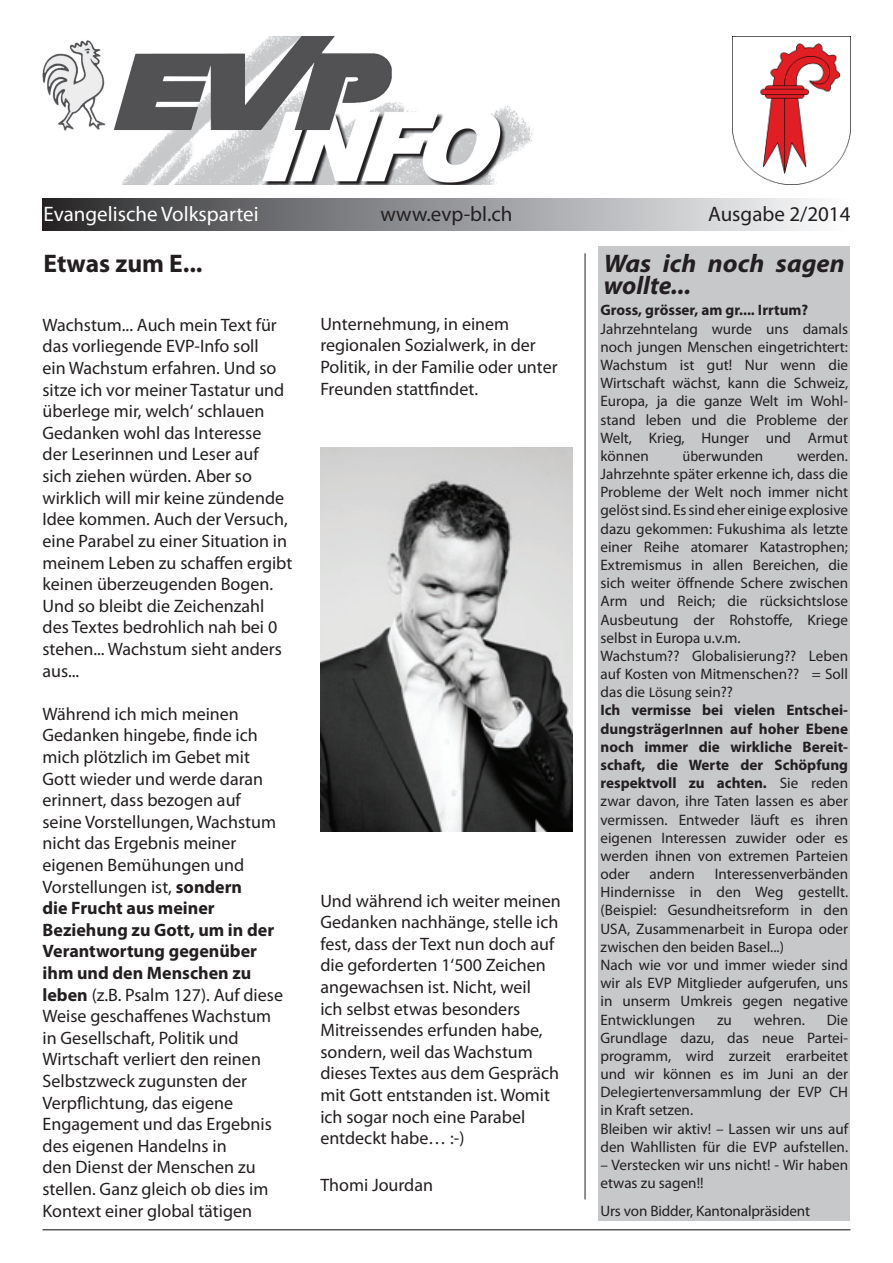
<style>
.page{position:relative;width:893px;height:1263px;background:#fff}
.page>*{position:absolute;margin:0;border:0;box-sizing:border-box;transform-origin:0 0}
.t1{font:italic 700 25.5px/21.6px "Myriad Pro";color:#231f20;scale:1.04 1}
.t2{font:700 25.5px "Myriad Pro";color:#231f20}
.t3{font:21px "Myriad Pro";color:#231f20}
.t4{font:21px "Myriad Pro";color:#fff}
.t5{font:18px/21.6px "Myriad Pro";color:#231f20}
.t6{font:15.15px/18.1px "Myriad Pro";color:#231f20}
.t7{font:700 15.15px "Myriad Pro";color:#231f20}
.t8{font:15.15px "Calibri";color:#231f20}
.s1{font-weight:700}
.s2{font-family:"Calibri"}
.s3{font-family:"Myriad Pro"}
</style>
<div class="page">
<div style="left:599px;top:246px;width:251px;height:974px;background:#c7c8ca"></div>
<hr style="left:43px;top:1229px;width:807px;height:1px;background:#57585a">
<hr style="left:585px;top:253px;width:1px;height:946px;background:#231f20">
<img style="left:43px;top:36px;width:491px;height:148px">
<div style="left:43px;top:198px;width:807px;height:33px;background:linear-gradient(to right,#2c2d2f,#fcfdff)"></div>
<img style="left:733px;top:36px;width:117px;height:148px">
<img style="left:320px;top:447px;width:253px;height:384px">
<h2 class="t4" style="left:44px;top:201px;width:217px">Evangelische Volkspartei</h2>
<h2 class="t3" style="left:381px;top:201px;width:133px">www.evp-bl.ch</h2>
<h2 class="t3" style="left:708px;top:201px;width:144px">Ausgabe 2/2014</h2>
<h1 class="t2" style="left:44px;top:247px;width:161px">Etwas zum E...</h1>
<h1 class="t1" style="left:604px;top:252px;width:233px">Was ich noch sagen wollte...</h1>
<p class="t5" style="left:43px;top:314px;width:251px">Wachstum... Auch mein Text für das vorliegende EVP-Info soll<br>ein Wachstum erfahren. Und so sitze ich vor meiner Tastatur und überlege mir, welch‘ schlauen<br>Gedanken wohl das Interesse<br>der Leserinnen und Leser auf sich ziehen würden. Aber so wirklich will mir keine zündende<br>Idee kommen. Auch der Versuch, eine Parabel zu einer Situation in meinem Leben zu schaffen ergibt keinen überzeugenden Bogen.<br>Und so bleibt die Zeichenzahl des Textes bedrohlich nah bei 0 stehen... Wachstum sieht anders aus...</p>
<p class="t5" style="left:43px;top:703px;width:242px">Während ich mich meinen<br>Gedanken hingebe, finde ich mich plötzlich im Gebet mit<br>Gott wieder und werde daran erinnert, dass bezogen auf seine Vorstellungen, Wachstum nicht das Ergebnis meiner eigenen Bemühungen und<br>Vorstellungen ist, <span class="s1">sondern<br>die Frucht aus meiner<br>Beziehung zu Gott, um in der<br>Verantwortung gegenüber ihm und den Menschen zu leben</span> (z.B. Psalm 127). Auf diese<br>Weise geschaffenes Wachstum in Gesellschaft, Politik und<br>Wirtschaft verliert den reinen<br>Selbstzweck zugunsten der<br>Verpflichtung, das eigene<br>Engagement und das Ergebnis des eigenen Handelns in<br>den Dienst der Menschen zu stellen. Ganz gleich ob dies im<br>Kontext einer global tätigen</p>
<p class="t5" style="left:320px;top:313px;width:239px">Unternehmung, in einem regionalen Sozialwerk, in der<br>Politik, in der Familie oder unter<br>Freunden stattfindet.</p>
<p class="t5" style="left:320px;top:889px;width:242px">Und während ich weiter meinen<br>Gedanken nachhänge, stelle ich fest, dass der Text nun doch auf die geforderten 1‘500 Zeichen angewachsen ist. Nicht, weil<br>ich selbst etwas besonders<br>Mitreissendes erfunden habe, sondern, weil das Wachstum dieses Textes aus dem Gespräch mit Gott entstanden ist. Womit ich sogar noch eine Parabel entdeckt habe… :-)</p>
<p class="t5" style="left:320px;top:1174px;width:114px">Thomi Jourdan</p>
<p class="t7" style="left:600px;top:300px;width:209px">Gross, grösser, am gr.... Irrtum?</p>
<p class="t6" style="left:600px;top:319px;width:249px;text-align:justify">Jahrzehntelang wurde uns damals noch jungen Menschen eingetrichtert:<br>Wachstum ist gut! Nur wenn die Wirtschaft wächst, kann die Schweiz, Europa, ja die ganze Welt im Wohl&shy;stand leben und die Probleme der Welt, Krieg, Hunger und Armut können</p>
<p class="t6" style="left:600px;top:446px;width:249px;text-indent:196px">werden.<br>Jahrzehnte später erkenne ich, dass die<br>Probleme der Welt noch immer nicht gelöst sind. Es sind eher einige explosive dazu gekommen: Fukushima als letzte einer Reihe atomarer Katastrophen;<br>Extremismus in allen Bereichen, die sich weiter öffnende Schere zwischen<br>Arm und Reich; die rücksichtslose<br>Ausbeutung der Rohstoffe, Kriege selbst in Europa u.v.m.<br>Wachstum?? Globalisierung?? Leben auf Kosten von Mitmenschen?? = Soll das die <span class="s2">Lösung</span> sein??<br><span class="s1">Ich vermisse bei vielen Entschei&shy;dungsträgerInnen auf hoher Ebene noch immer die wirkliche Bereit&shy;schaft, die Werte der Schöpfung respektvoll zu achten.</span> Sie reden zwar davon, ihre Taten lassen es aber vermissen. Entweder läuft es ihren eigenen Interessen zuwider oder es werden ihnen von extremen Parteien oder</p>
<p class="t8" style="left:682px;top:446px;width:82px">überw<span class="s3">unden</span></p>
<p class="t6" style="left:600px;top:865px;width:249px;text-indent:114px">Interessenverbänden<br>Hindernisse in den Weg gestellt. (Beispiel: Gesundheitsreform in den<br>USA, Zusammenarbeit in Europa oder zwischen den beiden Basel...)<br>Nach wie vor und immer wieder sind wir als EVP Mitglieder aufgerufen, uns in unserm Umkreis gegen negative<br>Entwicklungen</p>
<p class="t6" style="left:650px;top:865px;width:47px">andern</p>
<p class="t6" style="left:717px;top:1010px;width:16px">zu</p>
<p class="t6" style="left:754px;top:1010px;width:52px">wehren.</p>
<p class="t6" style="left:600px;top:1010px;width:249px;text-indent:226px">Die<br>Grundlage dazu, das neue Partei&shy;programm, wird zurzeit erarbeitet und wir können es im Juni an der<br>Delegiertenversammlung der EVP CH in Kraft setzen.<br>Bleiben wir aktiv! – Lassen wir uns auf den Wahllisten für die EVP aufstellen.</p>
<p class="t6" style="left:600px;top:1155px;width:249px">– Verstecken wir uns nicht! - Wir haben etwas zu sagen!!</p>
<p class="t6" style="left:600px;top:1201px;width:211px">Urs von Bidder, Kantonalpräsident</p>
</div>
